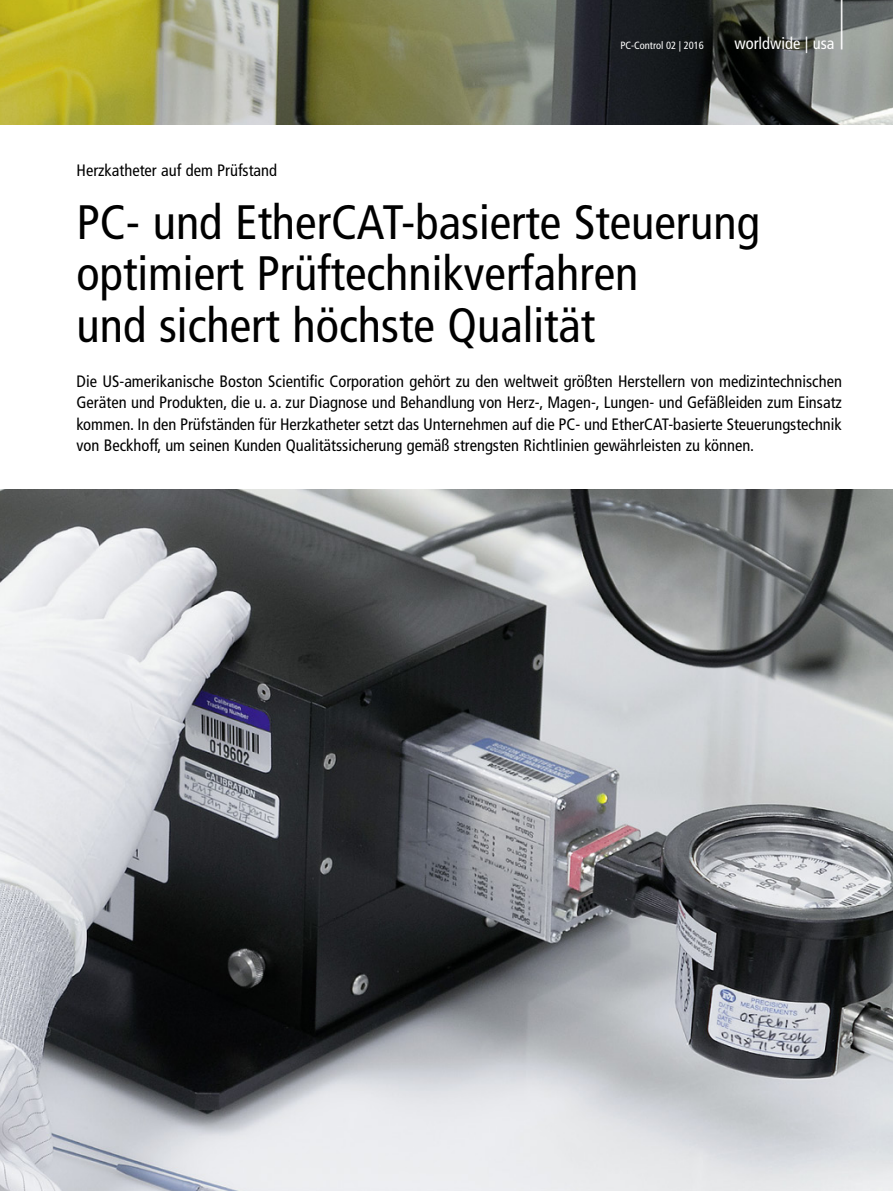
<style>
.page{position:relative;width:893px;height:1191px;background:#fff}
.page>*{position:absolute;margin:0;border:0;box-sizing:border-box;transform-origin:0 0}
.t1{font:300 condensed 61.8px "Frutiger LT Pro";color:#fff;scale:.49 1}
.t2{font:condensed 48.3px/51.8px "Frutiger LT Pro";color:#000}
.t3{font:condensed 16.5px/21.3px "Frutiger LT Pro";color:#000;text-align:justify}
.t4{font:condensed 16.5px "Frutiger LT Pro";color:#fff}
.t5{font:condensed 10.5px "Frutiger LT Pro";color:#fff}
</style>
<div class="page">
<img style="left:0;top:0;width:893px;height:1191px">
<div style="left:0;top:125px;width:893px;height:364px;background:#fff"></div>
<p class="t3" style="left:77px;top:160px;width:202px">Herzkatheter auf dem Prüfstand</p>
<h1 class="t1" style="left:838px;top:-23px;width:15px">|</h1>
<p class="t5" style="left:620px;top:39px;width:85px">PC-Control 02 | 2016</p>
<p class="t4" style="left:734px;top:34px;width:102px">worldwide | usa</p>
<h2 class="t2" style="left:77px;top:196px;width:685px">PC- und EtherCAT-basierte Steuerung optimiert Prüftechnikverfahren<br>und sichert höchste Qualität</h2>
<p class="t3" style="left:77px;top:371px;width:767px">Die US-amerikanische Boston Scientific Corporation gehört zu den weltweit größten Herstellern von medizintechnischen Geräten und Produkten, die u. a. zur Diagnose und Behandlung von Herz-, Magen-, Lungen- und Gefäßleiden zum Einsatz kommen. In den Prüfständen für Herzkatheter setzt das Unternehmen auf die PC- und EtherCAT-basierte Steuerungstechnik von Beckhoff, um seinen Kunden Qualitätssicherung gemäß strengsten Richtlinien gewährleisten zu können.</p>
</div>
